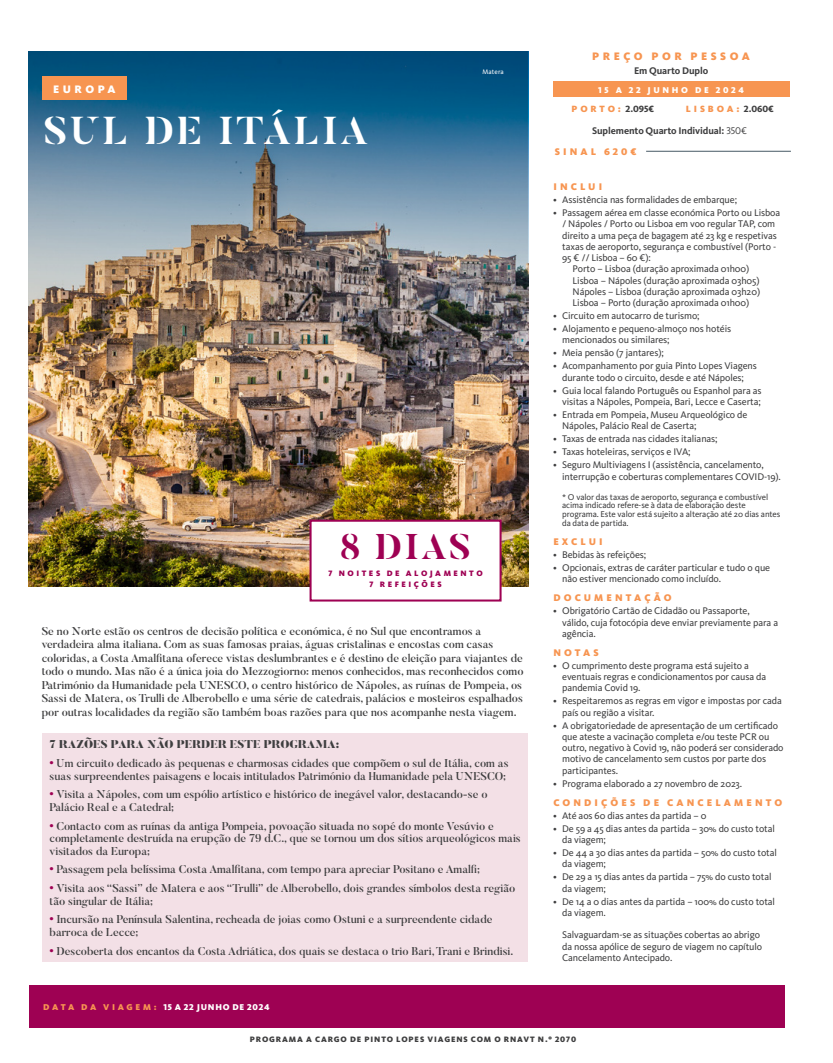
<style>
.page{position:relative;width:833px;height:1063px;background:#fff}
.page>*{position:absolute;margin:0;border:0;box-sizing:border-box;transform-origin:0 0}
.Titulo_branco{font:700 38.62px "Butler Stencil";letter-spacing:.075em;color:#fff}
.Selo_Dias{font:700 35.5px "Butler Stencil";color:#9e0153}
.Texto_Intro{font:500 11.25px/13.5px "Butler";color:#3e3e3f}
.Texto_Intro-2{font:900 11.25px "Butler";color:#3e3e3f}
.t1{font:900 11.25px "Kievit OT";letter-spacing:.31em;color:#f79551}
.Localizacao{font:900 11.25px "Kievit OT";letter-spacing:.305em;color:#fff}
.t2{font:10px/11.2px "Kievit OT";letter-spacing:-.01em;color:#3e3e3f}
.Bullets_Titulo{font:900 10px "Kievit OT";letter-spacing:.31em;color:#f79551}
.t3{font:700 10px "Kievit OT";letter-spacing:-.01em;color:#3e3e3f}
.t4{font:900 9.38px "Kievit OT";letter-spacing:.31em;color:#f79551}
.t5{font:8.75px/8.8px "Kievit OT";letter-spacing:-.01em;color:#3e3e3f}
.Datas_Titulo{font:900 8.75px "Kievit OT";letter-spacing:.085em;color:#fff}
.Datas_Titulo-2{font:900 8.75px "Kievit OT";letter-spacing:.305em;color:#fff}
.Numero_Pagina{font:900 8.12px "Kievit OT";letter-spacing:.11em;color:#3e3e3f}
.Selo_alojamneto_refeicoes{font:900 8.12px/11.2px "Kievit OT";letter-spacing:.31em;color:#9e0153;text-align:center}
.Legenda{font:6.88px "Kievit OT";letter-spacing:.025em;color:#fff}
.s1{font-family:"Kievit OT";font-weight:900;font-size:15px;color:#9e0153}
.s2{color:#f79551}
.s3{font-weight:800;color:#3e3e3f}
.s4{font-weight:400}
</style>
<div class="page">
<hr style="left:646px;top:151px;width:145px;height:1px;background:#6b7a83">
<div style="left:29px;top:985px;width:755px;height:43px;background:#9e0153"></div>
<div style="left:309px;top:520px;width:192px;height:82px;background:#fff;border:2px solid #9e0153"></div>
<img style="left:29px;top:51px;width:499px;height:535px">
<div style="left:43px;top:77px;width:84px;height:23px;background:#f79551"></div>
<div style="left:553px;top:81px;width:236px;height:16px;background:#f79551"></div>
<div style="left:43px;top:733px;width:485px;height:229px;background:#f3e0e6"></div>
<p class="Localizacao" style="left:53px;top:82px;width:64px">EUROPA</p>
<p class="Titulo_branco" style="left:44px;top:105px;width:325px">SUL DE ITÁLIA</p>
<p class="Legenda" style="left:482px;top:68px;width:23px">Matera</p>
<p class="Selo_Dias" style="left:340px;top:524px;width:133px">8 DIAS</p>
<p class="Selo_alojamneto_refeicoes" style="left:328px;top:567px;width:156px">7 NOITES DE ALOJAMENTO<br>7 REFEIÇÕES</p>
<p class="Texto_Intro" style="left:42px;top:624px;width:483px">Se no Norte estão os centros de decisão política e económica, é no Sul que encontramos a verdadeira alma italiana. Com as suas famosas praias, águas cristalinas e encostas com casas coloridas, a Costa Amalfitana oferece vistas deslumbrantes e é destino de eleição para viajantes de todo o mundo. Mas não é a única joia do Mezzogiorno: menos conhecidos, mas reconhecidos como Património da Humanidade pela UNESCO, o centro histórico de Nápoles, as ruínas de Pompeia, os Sassi de Matera, os Trulli de Alberobello e uma série de catedrais, palácios e mosteiros espalhados por outras localidades da região são também boas razões para que nos acompanhe nesta viagem.</p>
<p class="Texto_Intro-2" style="left:50px;top:737px;width:291px">7 RAZÕES PARA NÃO PERDER ESTE PROGRAMA:</p>
<p class="Texto_Intro" style="left:50px;top:757px;width:460px;line-height:12.5px"><span class="s1">·</span> Um circuito dedicado às pequenas e charmosas cidades que compõem o sul de Itália, com as suas surpreendentes paisagens e locais intitulados Património da Humanidade pela UNESCO;</p>
<p class="Texto_Intro" style="left:50px;top:788px;width:439px;line-height:12.5px"><span class="s1">·</span> Visita a Nápoles, com um espólio artístico e histórico de inegável valor, destacando-se o<br>Palácio Real e a Catedral;</p>
<p class="Texto_Intro" style="left:50px;top:820px;width:473px;line-height:12.5px"><span class="s1">·</span> Contacto com as ruínas da antiga Pompeia, povoação situada no sopé do monte Vesúvio e completamente destruída na erupção de 79 d.C., que se tornou um dos sítios arqueológicos mais visitados da Europa;</p>
<p class="Texto_Intro" style="left:50px;top:863px;width:432px"><span class="s1">·</span> Passagem pela belíssima Costa Amalfitana, com tempo para apreciar Positano e Amalfi;</p>
<p class="Texto_Intro" style="left:50px;top:882px;width:467px;line-height:12.5px"><span class="s1">·</span> Visita aos “Sassi” de Matera e aos “Trulli” de Alberobello, dois grandes símbolos desta região tão singular de Itália;</p>
<p class="Texto_Intro" style="left:50px;top:913px;width:444px;line-height:12.5px"><span class="s1">·</span> Incursão na Península Salentina, recheada de joias como Ostuni e a surpreendente cidade barroca de Lecce;</p>
<p class="Texto_Intro" style="left:50px;top:944px;width:465px"><span class="s1">·</span> Descoberta dos encantos da Costa Adriática, dos quais se destaca o trio Bari, Trani e Brindisi.</p>
<p class="Datas_Titulo" style="left:43px;top:1001px;width:228px"><span class="s2">DATA DA VIAGEM:</span> 15 A 22 JUNHO DE 2024</p>
<p class="t1" style="left:592px;top:49px;width:159px">PREÇO POR PESSOA</p>
<p class="t3" style="left:634px;top:64px;width:76px">Em Quarto Duplo</p>
<p class="Datas_Titulo-2" style="left:598px;top:84px;width:147px">15 A 22 JUNHO DE 2024</p>
<p class="t4" style="left:571px;top:103px;width:84px">P O RT O : <span class="s3">2.095€</span></p>
<p class="t4" style="left:685px;top:103px;width:89px">LISBOA: <span class="s3">2.060€</span></p>
<p class="t3" style="left:592px;top:124px;width:156px">Suplemento Quarto Individual: <span class="s4">350€</span></p>
<p class="Bullets_Titulo" style="left:554px;top:145px;width:83px">SINAL 620€</p>
<p class="Bullets_Titulo" style="left:553px;top:181px;width:50px">INCLUI</p>
<p class="t2" style="left:553px;top:194px;width:185px">• Assistência nas formalidades de embarque;</p>
<p class="t2" style="left:553px;top:207px;width:228px">• Passagem aérea em classe económica Porto ou Lisboa</p>
<p class="t2" style="left:562px;top:218px;width:215px">/ Nápoles / Porto ou Lisboa em voo regular TAP, com</p>
<p class="t2" style="left:562px;top:230px;width:216px">direito a uma peça de bagagem até 23 kg e respetivas</p>
<p class="t2" style="left:562px;top:241px;width:215px">taxas de aeroporto, segurança e combustível (Porto -</p>
<p class="t2" style="left:562px;top:252px;width:90px">95 € // Lisboa – 60 €):</p>
<p class="t2" style="left:572px;top:263px;width:178px">Porto – Lisboa (duração aproximada 01h00)</p>
<p class="t2" style="left:572px;top:275px;width:188px">Lisboa – Nápoles (duração aproximada 03h05)</p>
<p class="t2" style="left:572px;top:286px;width:189px">Nápoles – Lisboa (duração aproximada 03h20)</p>
<p class="t2" style="left:572px;top:297px;width:178px">Lisboa – Porto (duração aproximada 01h00)</p>
<p class="t2" style="left:553px;top:310px;width:148px">• Circuito em autocarro de turismo;</p>
<p class="t2" style="left:562px;top:323px;width:171px;text-indent:-9px">• Alojamento e pequeno-almoço nos hotéis mencionados ou similares;</p>
<p class="t2" style="left:553px;top:347px;width:112px">• Meia pensão (7 jantares);</p>
<p class="t2" style="left:553px;top:360px;width:205px;text-align:center">• Acompanhamento por guia Pinto Lopes Viagens durante todo o circuito, desde e até Nápoles;</p>
<p class="t2" style="left:553px;top:385px;width:210px;text-align:right">• Guia local falando Português ou Espanhol para as visitas a Nápoles, Pompeia, Bari, Lecce e Caserta;</p>
<p class="t2" style="left:562px;top:409px;width:187px;text-indent:-9px">• Entrada em Pompeia, Museu Arqueológico de<br>Nápoles, Palácio Real de Caserta;</p>
<p class="t2" style="left:553px;top:433px;width:166px">• Taxas de entrada nas cidades italianas;</p>
<p class="t2" style="left:553px;top:446px;width:139px">• Taxas hoteleiras, serviços e IVA;</p>
<p class="t2" style="left:562px;top:459px;width:220px;text-indent:-9px">• Seguro Multiviagens I (assistência, cancelamento, interrupção e coberturas complementares COVID-19).</p>
<p class="t5" style="left:562px;top:492px;width:220px">* O valor das taxas de aeroporto, segurança e combustível acima indicado refere-se à data de elaboração deste programa. Este valor está sujeito a alteração até 20 dias antes da data de partida.</p>
<p class="Bullets_Titulo" style="left:553px;top:536px;width:51px">EXCLUI</p>
<p class="t2" style="left:553px;top:549px;width:95px">• Bebidas às refeições;</p>
<p class="t2" style="left:562px;top:562px;width:209px;text-indent:-9px">• Opcionais, extras de caráter particular e tudo o que não estiver mencionado como incluído.</p>
<p class="Bullets_Titulo" style="left:553px;top:592px;width:120px">DOCUMENTAÇÃO</p>
<p class="t2" style="left:562px;top:605px;width:217px;text-indent:-9px">• Obrigatório Cartão de Cidadão ou Passaporte, válido, cuja fotocópia deve enviar previamente para a agência.</p>
<p class="Bullets_Titulo" style="left:553px;top:647px;width:47px">NOTAS</p>
<p class="t2" style="left:562px;top:660px;width:206px;text-indent:-9px">• O cumprimento deste programa está sujeito a eventuais regras e condicionamentos por causa da pandemia Covid 19.</p>
<p class="t2" style="left:562px;top:695px;width:221px;text-indent:-9px">• Respeitaremos as regras em vigor e impostas por cada país ou região a visitar.</p>
<p class="t2" style="left:562px;top:720px;width:223px;text-indent:-9px">• A obrigatoriedade de apresentação de um certificado que ateste a vacinação completa e/ou teste PCR ou outro, negativo à Covid 19, não poderá ser considerado motivo de cancelamento sem custos por parte dos participantes.</p>
<p class="t2" style="left:553px;top:778px;width:190px">• Programa elaborado a 27 novembro de 2023.</p>
<p class="Bullets_Titulo" style="left:553px;top:796px;width:230px">CONDIÇÕES DE CANCELAMENTO</p>
<p class="t2" style="left:553px;top:810px;width:155px">• Até aos 60 dias antes da partida – 0</p>
<p class="t2" style="left:562px;top:823px;width:214px;text-indent:-9px">• De 59 a 45 dias antes da partida – 30% do custo total da viagem;</p>
<p class="t2" style="left:562px;top:847px;width:216px;text-indent:-9px">• De 44 a 30 dias antes da partida – 50% do custo total da viagem;</p>
<p class="t2" style="left:562px;top:871px;width:211px;text-indent:-9px">• De 29 a 15 dias antes da partida – 75% do custo total da viagem;</p>
<p class="t2" style="left:562px;top:896px;width:214px;text-indent:-9px">• De 14 a 0 dias antes da partida – 100% do custo total da viagem.</p>
<p class="t2" style="left:562px;top:929px;width:201px">Salvaguardam-se as situações cobertas ao abrigo da nossa apólice de seguro de viagem no capítulo<br>Cancelamento Antecipado.</p>
<p class="Numero_Pagina" style="left:250px;top:1034px;width:328px">PROGRAMA A CARGO DE PINTO LOPES VIAGENS COM O RNAVT N.º 2070</p>
</div>
